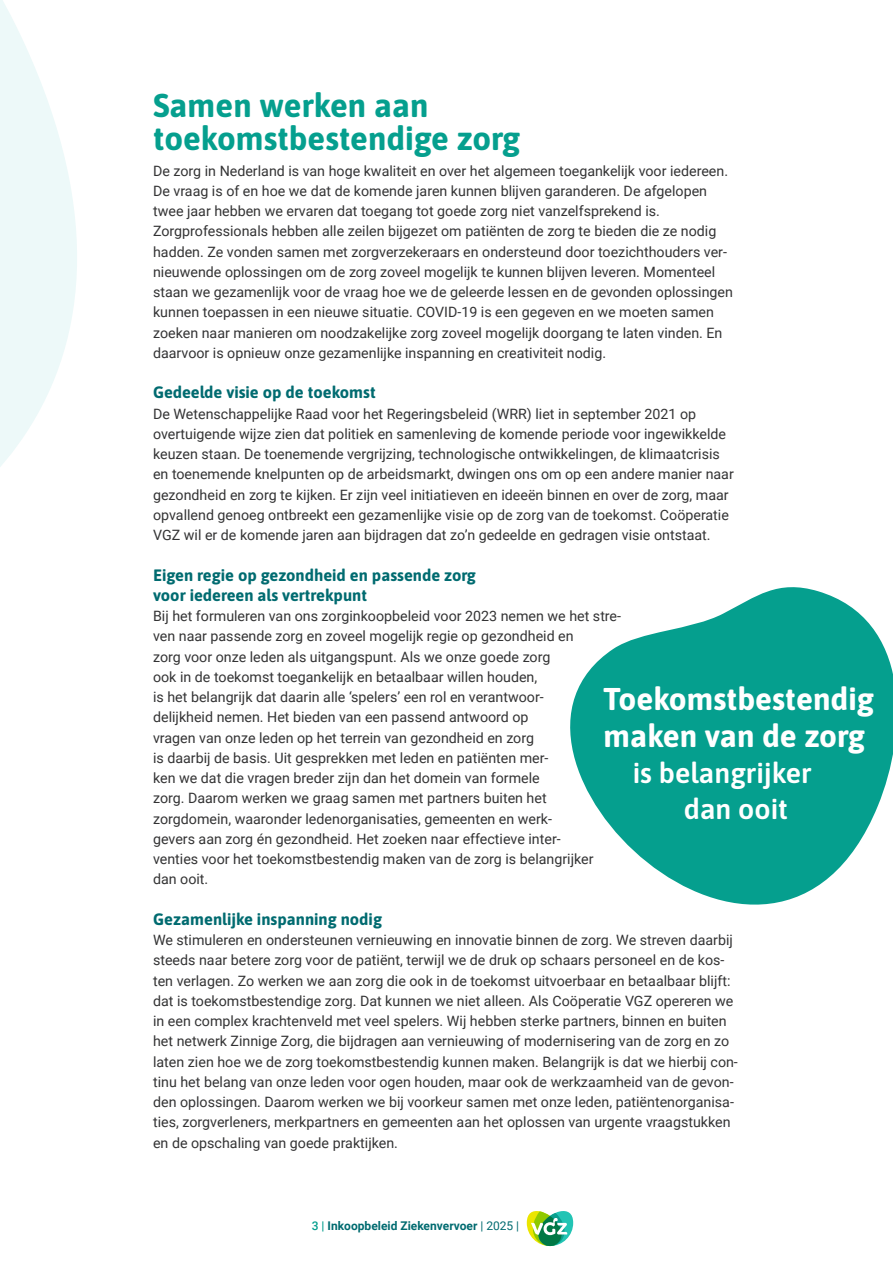
<style>
.page{position:relative;width:893px;height:1263px;background:#fff}
.page>*{position:absolute;margin:0;border:0;box-sizing:border-box;transform-origin:0 0}
.H1_Kop_IN{font:700 33px/33px "Asap";color:#059f8e}
.H1_Kop_Cover{font:700 31.5px/36.2px "Asap";color:#fff}
.H1_Kop_Cover-2{font:600 28.5px "Asap";color:#fff}
.H3_subkop_IN{font:700 16.5px/20.2px "Asap";color:#006b70}
.PLAT_IN{font:14.25px/20.2px "Roboto";color:#333334}
.t1{font:700 12px "Roboto";color:#006b70}
.s1{font-weight:500;color:#059f8e}
.s2{font-weight:400}
</style>
<div class="page">
<svg style="left:526px;top:1211px;width:48px;height:35px"></svg>
<svg style="left:0;top:0;width:77px;height:467px;fill:#edf9f9"></svg>
<svg style="left:570px;top:587px;width:323px;height:318px;fill:#059f8e"></svg>
<h1 class="H1_Kop_IN" style="left:153px;top:87px;width:369px">Samen werken aan toekomstbestendige zorg</h1>
<p class="PLAT_IN" style="left:153px;top:160px;width:576px">De zorg in Nederland is van hoge kwaliteit en over het algemeen toegankelijk voor iedereen.<br>De vraag is of en hoe we dat de komende jaren kunnen blijven garanderen. De afgelopen twee jaar hebben we ervaren dat toegang tot goede zorg niet vanzelfsprekend is.</p>
<p class="PLAT_IN" style="left:153px;top:221px;width:581px">Zorgprofessionals hebben alle zeilen bijgezet om patiënten de zorg te bieden die ze nodig hadden. Ze vonden samen met zorgverzekeraars en ondersteund door toezichthouders ver&shy;nieuwende oplossingen om de zorg zoveel mogelijk te kunnen blijven leveren. Momenteel staan we gezamenlijk voor de vraag hoe we de geleerde lessen en de gevonden oplossingen kunnen toepassen in een nieuwe situatie. COVID-19 is een gegeven en we moeten samen zoeken naar manieren om noodzakelijke zorg zoveel mogelijk doorgang te laten vinden. En daarvoor is opnieuw onze gezamenlijke inspanning en creativiteit nodig.</p>
<p class="H3_subkop_IN" style="left:153px;top:381px;width:224px">Gedeelde visie op de toekomst</p>
<p class="PLAT_IN" style="left:153px;top:403px;width:582px">De Wetenschappelijke Raad voor het Regeringsbeleid (WRR) liet in september 2021 op overtuigende wijze zien dat politiek en samenleving de komende periode voor ingewikkelde keuzen staan. De toenemende vergrijzing, technologische ontwikkelingen, de klimaatcrisis en toenemende knelpunten op de arbeidsmarkt, dwingen ons om op een andere manier naar gezondheid en zorg te kijken. Er zijn veel initiatieven en ideeën binnen en over de zorg, maar opvallend genoeg ontbreekt een gezamenlijke visie op de zorg van de toekomst. Coöperatie VGZ wil er de komende jaren aan bijdragen dat zo’n gedeelde en gedragen visie ontstaat.</p>
<p class="H3_subkop_IN" style="left:153px;top:564px;width:324px">Eigen regie op gezondheid en passende zorg voor iedereen als vertrekpunt</p>
<p class="PLAT_IN" style="left:153px;top:605px;width:469px">Bij het formuleren van ons zorginkoopbeleid voor 2023 nemen we het stre&shy;ven naar passende zorg en zoveel mogelijk regie op gezondheid en<br>zorg voor onze leden als uitgangspunt. Als we onze goede zorg<br>ook in de toekomst toegankelijk en betaalbaar willen houden,<br>is het belangrijk dat daarin alle ‘spelers’ een rol en verantwoor-<br>delijkheid nemen. Het bieden van een passend antwoord op<br>vragen van onze leden op het terrein van gezondheid en zorg<br>is daarbij de basis. Uit gesprekken met leden en patiënten mer-<br>ken we dat die vragen breder zijn dan het domein van formele<br>zorg. Daarom werken we graag samen met partners buiten het zorgdomein, waaronder ledenorganisaties, gemeenten en werk-<br>gevers aan zorg én gezondheid. Het zoeken naar effectieve inter-<br>venties voor het toekomstbestendig maken van de zorg is belangrijker<br>dan ooit.</p>
<p class="H3_subkop_IN" style="left:153px;top:908px;width:230px">Gezamenlijke inspanning nodig</p>
<p class="PLAT_IN" style="left:153px;top:929px;width:586px">We stimuleren en ondersteunen vernieuwing en innovatie binnen de zorg. We streven daarbij steeds naar betere zorg voor de patiënt, terwijl we de druk op schaars personeel en de kos&shy;ten verlagen. Zo werken we aan zorg die ook in de toekomst uitvoerbaar en betaalbaar blijft: dat is toekomstbestendige zorg. Dat kunnen we niet alleen. Als Coöperatie VGZ opereren we in een complex krachtenveld met veel spelers. Wij hebben sterke partners, binnen en buiten het netwerk Zinnige Zorg, die bijdragen aan vernieuwing of modernisering van de zorg en zo laten zien hoe we de zorg toekomstbestendig kunnen maken. Belangrijk is dat we hierbij con&shy;tinu het belang van onze leden voor ogen houden, maar ook de werkzaamheid van de gevon&shy;den oplossingen. Daarom werken we bij voorkeur samen met onze leden, patiëntenorganisa&shy;ties, zorgverleners, merkpartners en gemeenten aan het oplossen van urgente vraagstukken en de opschaling van goede praktijken.</p>
<h1 class="H1_Kop_Cover" style="left:603px;top:680px;width:272px">Toekomstbestendig maken van de zorg</h1>
<h1 class="H1_Kop_Cover-2" style="left:633px;top:753px;width:180px">is belangrijker</h1>
<h1 class="H1_Kop_Cover-2" style="left:684px;top:789px;width:106px">dan ooit</h1>
<p class="t1" style="left:312px;top:1217px;width:209px"><span class="s1">3 |</span> Inkoopbeleid Ziekenvervoer <span class="s2">| 2025 |</span></p>
</div>
